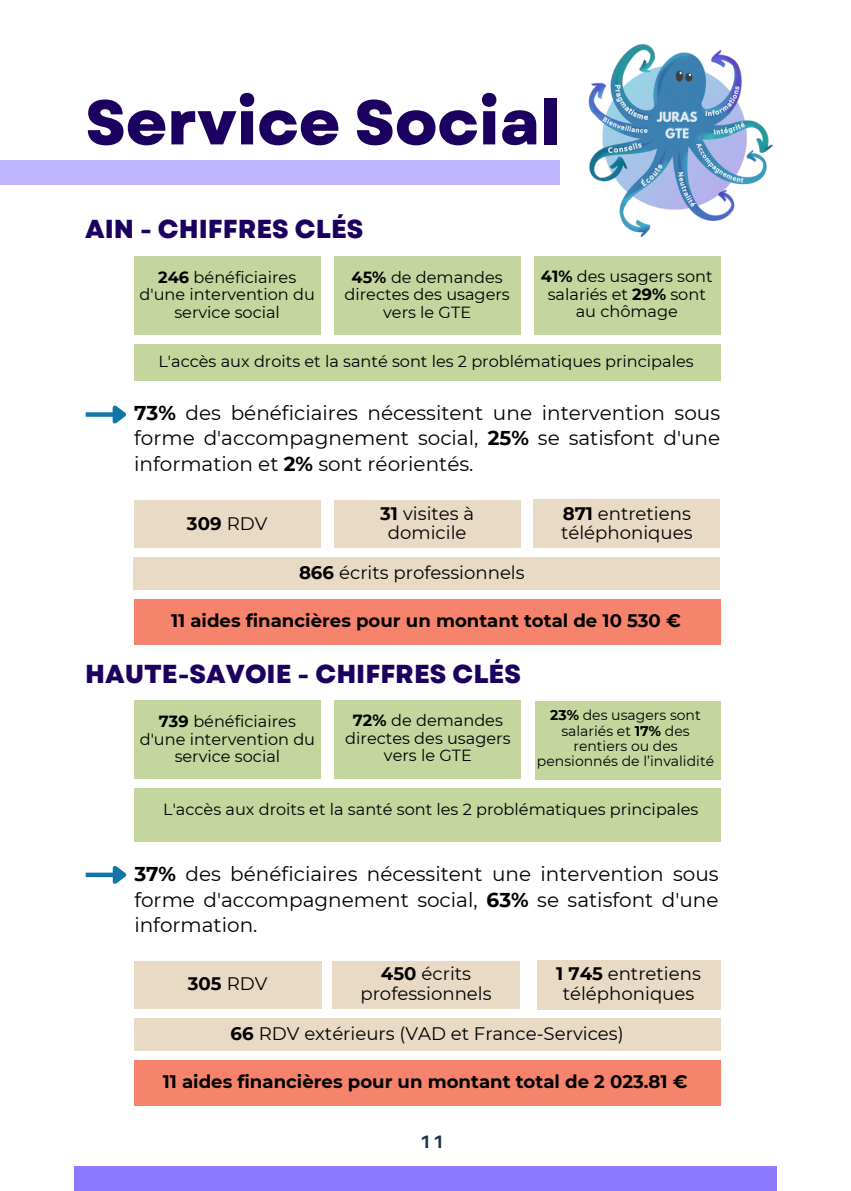
<style>
.page{position:relative;width:851px;height:1191px;background:#fff}
.page>*{position:absolute;margin:0;border:0;box-sizing:border-box;transform-origin:0 0}
.t1{font:800 62.8px "Garet";color:#1c0060}
.t2{font:800 26px "Garet";color:#1c0060}
.t3{font:20px/25.6px "Montserrat";color:#000;text-align:justify}
.t4{font:18.2px/19.6px "Montserrat";color:#000;text-align:center}
.t5{font:700 18.2px "Montserrat";color:#000}
.t6{font:700 18px "Aileron";color:#1e3048}
.t7{font:16.2px/17.4px "Montserrat";color:#000;text-align:center}
.t8{font:14px/15.2px "Montserrat";color:#000;text-align:center}
.s1{font-weight:700}
.s2{font-weight:400}
</style>
<div class="page">
<div style="left:0;top:161px;width:560px;height:24px;background:#bfb4ff"></div>
<img style="left:588px;top:44px;width:186px;height:194px">
<div style="left:134px;top:344px;width:586px;height:37px;background:#c4d59d"></div>
<div style="left:134px;top:256px;width:186px;height:79px;background:#c4d59d"></div>
<div style="left:334px;top:256px;width:186px;height:79px;background:#c4d59d"></div>
<div style="left:534px;top:256px;width:186px;height:79px;background:#c4d59d"></div>
<div style="left:86px;top:412px;width:28px;height:5px;background:#1275a9"></div>
<svg style="left:108px;top:405px;width:18px;height:19px"></svg>
<div style="left:134px;top:501px;width:186px;height:47px;background:#e8dac5"></div>
<div style="left:334px;top:501px;width:186px;height:47px;background:#e8dac5"></div>
<div style="left:533px;top:500px;width:187px;height:48px;background:#e8dac5"></div>
<div style="left:133px;top:557px;width:586px;height:33px;background:#e8dac5"></div>
<div style="left:134px;top:599px;width:586px;height:46px;background:#f6836b"></div>
<div style="left:134px;top:700px;width:187px;height:79px;background:#c4d59d"></div>
<div style="left:334px;top:700px;width:187px;height:79px;background:#c4d59d"></div>
<div style="left:535px;top:701px;width:185px;height:78px;background:#c4d59d"></div>
<div style="left:134px;top:788px;width:586px;height:54px;background:#c4d59d"></div>
<hr style="left:86px;top:873px;width:28px;height:4px;background:#1275a9">
<svg style="left:109px;top:866px;width:18px;height:18px"></svg>
<div style="left:134px;top:961px;width:187px;height:47px;background:#e8dac5"></div>
<div style="left:332px;top:961px;width:187px;height:47px;background:#e8dac5"></div>
<div style="left:537px;top:960px;width:183px;height:49px;background:#e8dac5"></div>
<div style="left:134px;top:1018px;width:586px;height:33px;background:#e8dac5"></div>
<div style="left:134px;top:1060px;width:586px;height:46px;background:#f6836b"></div>
<div style="left:74px;top:1166px;width:702px;height:25px;background:#8d79ff"></div>
<h1 class="t1" style="left:86px;top:77px;width:476px">Service Social</h1>
<h2 class="t2" style="left:85px;top:211px;width:280px">AIN - CHIFFRES CLÉS</h2>
<h6 class="t7" style="left:139px;top:268px;width:177px"><span class="s1">246</span> bénéficiaires d'une intervention du service social</h6>
<h6 class="t7" style="left:344px;top:268px;width:167px"><span class="s1">45%</span> de demandes directes des usagers vers le GTE</h6>
<h6 class="t7" style="left:541px;top:268px;width:173px"><span class="s1">41%</span> des usagers sont salariés et <span class="s1">29%</span> sont au chômage</h6>
<p class="t7" style="left:158px;top:352px;width:536px">L'accès aux droits et la santé sont les 2 problématiques principales</p>
<h6 class="t3" style="left:134px;top:400px;width:587px"><span class="s1">73%</span> des bénéficiaires nécessitent une intervention sous forme d'accompagnement social, <span class="s1">25%</span> se satisfont d'une information et <span class="s1">2%</span> sont réorientés.</h6>
<p class="t5" style="left:187px;top:512px;width:82px">309 <span class="s2">RDV</span></p>
<h5 class="t4" style="left:380px;top:504px;width:95px"><span class="s1">31</span> visites à domicile</h5>
<h3 class="t4" style="left:561px;top:504px;width:133px;text-align:left"><span class="s1">871</span> entretiens téléphoniques</h3>
<h5 class="t4" style="left:299px;top:563px;width:227px"><span class="s1">866</span> écrits professionnels</h5>
<h5 class="t5" style="left:171px;top:609px;width:511px">11 aides financières pour un montant total de 10 530 €</h5>
<h5 class="t2" style="left:85px;top:655px;width:437px">HAUTE-SAVOIE - CHIFFRES CLÉS</h5>
<h4 class="t7" style="left:140px;top:713px;width:177px"><span class="s1">739</span> bénéficiaires d'une intervention du service social</h4>
<h2 class="t7" style="left:345px;top:712px;width:167px"><span class="s1">72%</span> de demandes directes des usagers vers le GTE</h2>
<h6 class="t8" style="left:537px;top:708px;width:179px"><span class="s1">23%</span> des usagers sont salariés et <span class="s1">17%</span> des rentiers ou des pensionnés de l’invalidité</h6>
<h6 class="t7" style="left:163px;top:801px;width:536px">L'accès aux droits et la santé sont les 2 problématiques principales</h6>
<p class="t3" style="left:134px;top:861px;width:585px"><span class="s1">37%</span> des bénéficiaires nécessitent une intervention sous forme d'accompagnement social, <span class="s1">63%</span> se satisfont d'une information.</p>
<h6 class="t5" style="left:188px;top:972px;width:81px">305 <span class="s2">RDV</span></h6>
<p class="t4" style="left:360px;top:964px;width:133px"><span class="s1">450</span> écrits professionnels</p>
<h5 class="t4" style="left:556px;top:964px;width:146px"><span class="s1">1 745</span> entretiens téléphoniques</h5>
<h3 class="t4" style="left:231px;top:1024px;width:394px"><span class="s1">66</span> RDV extérieurs (VAD et France-Services)</h3>
<h5 class="t5" style="left:163px;top:1071px;width:526px">11 aides financières pour un montant total de 2 023.81 €</h5>
<h5 class="t6" style="left:420px;top:1131px;width:26px">11</h5>
</div>
